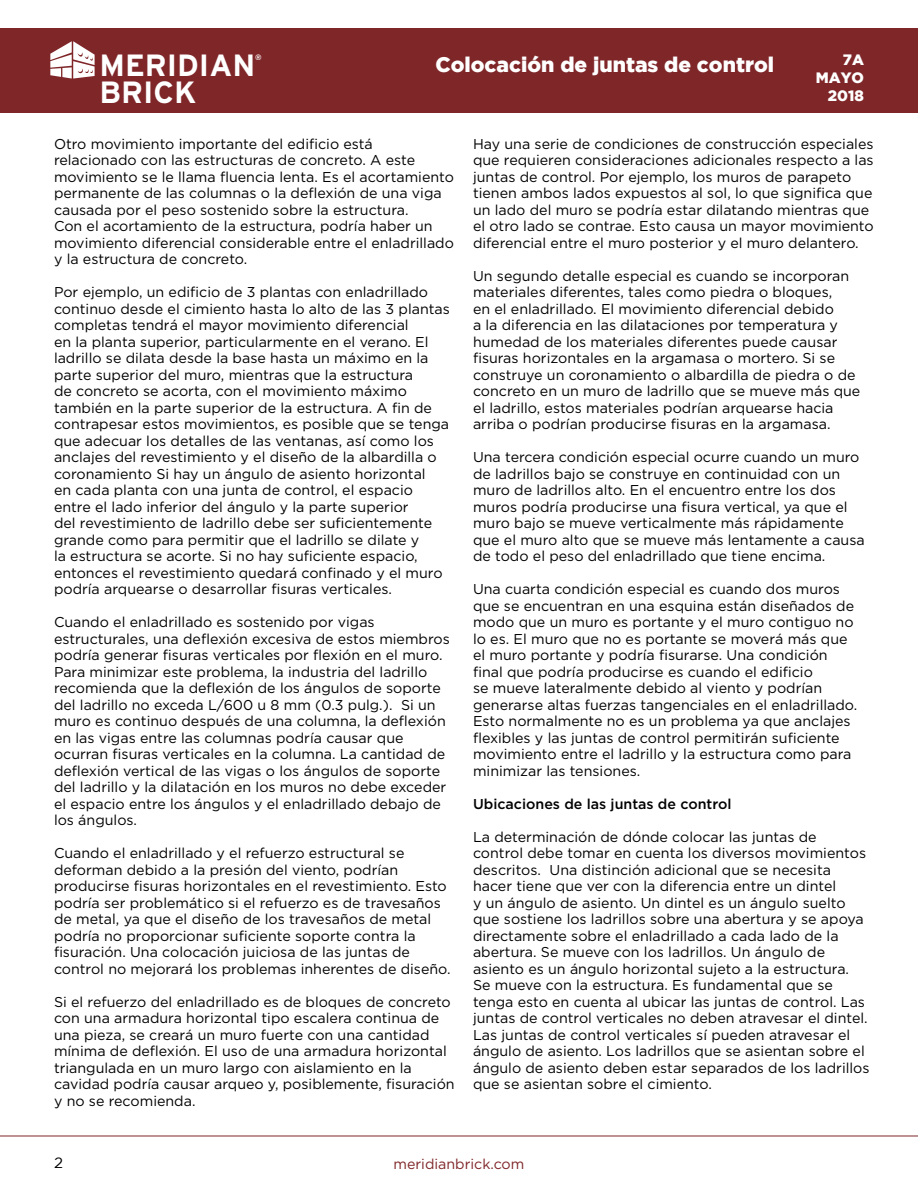
<style>
.page{position:relative;width:918px;height:1188px;background:#fff}
.page>*{position:absolute;margin:0;border:0;box-sizing:border-box;transform-origin:0 0}
.t1{font:700 30.6px "Interstate";color:#fff}
.t2{font:900 21px "Gotham";color:#fff}
.t3{font:900 15px/18px "Gotham";color:#fff;text-align:right}
.t4{font:15px "Gotham";color:#000}
.t5{font:14.25px/16.5px "Gotham";color:#000}
.t6{font:500 14.25px "Gotham";color:#000}
.t7{font:14.25px "Gotham";color:#7f2629}
.t8{font:700 7.8px "Interstate";color:#fff}
</style>
<div class="page">
<hr style="left:0;top:1136px;width:918px;height:1px;background:#7f2629">
<div style="left:0;top:28px;width:918px;height:84px;background:#7f2629"></div>
<svg style="left:50px;top:41px;width:45px;height:38px"></svg>
<h1 class="t1" style="left:99px;top:48px;width:157px">MERIDIAN</h1>
<h2 class="t2" style="left:435px;top:52px;width:340px">Colocación de juntas de control</h2>
<p class="t8" style="left:255px;top:53px;width:8px">®</p>
<h1 class="t1" style="left:99px;top:75px;width:98px">BRICK</h1>
<p class="t3" style="left:816px;top:50px;width:50px">7A<br>MAYO<br>2018</p>
<p class="t5" style="left:54px;top:135px;width:402px">Otro movimiento importante del edificio está relacionado con las estructuras de concreto. A este movimiento se le llama fluencia lenta. Es el acortamiento permanente de las columnas o la deflexión de una viga causada por el peso sostenido sobre la estructura.<br>Con el acortamiento de la estructura, podría haber un movimiento diferencial considerable entre el enladrillado y la estructura de concreto.</p>
<p class="t5" style="left:54px;top:284px;width:397px">Por ejemplo, un edificio de 3 plantas con enladrillado continuo desde el cimiento hasta lo alto de las 3 plantas completas tendrá el mayor movimiento diferencial<br>en la planta superior, particularmente en el verano. El ladrillo se dilata desde la base hasta un máximo en la parte superior del muro, mientras que la estructura<br>de concreto se acorta, con el movimiento máximo también en la parte superior de la estructura. A fin de contrapesar estos movimientos, es posible que se tenga que adecuar los detalles de las ventanas, así como los anclajes del revestimiento y el diseño de la albardilla o coronamiento Si hay un ángulo de asiento horizontal<br>en cada planta con una junta de control, el espacio entre el lado inferior del ángulo y la parte superior<br>del revestimiento de ladrillo debe ser suficientemente grande como para permitir que el ladrillo se dilate y<br>la estructura se acorte. Si no hay suficiente espacio, entonces el revestimiento quedará confinado y el muro podría arquearse o desarrollar fisuras verticales.</p>
<p class="t5" style="left:54px;top:614px;width:397px">Cuando el enladrillado es sostenido por vigas estructurales, una deflexión excesiva de estos miembros podría generar fisuras verticales por flexión en el muro.<br>Para minimizar este problema, la industria del ladrillo recomienda que la deflexión de los ángulos de soporte del ladrillo no exceda L/600 u 8 mm (0.3 pulg.). Si un muro es continuo después de una columna, la deflexión en las vigas entre las columnas podría causar que ocurran fisuras verticales en la columna. La cantidad de deflexión vertical de las vigas o los ángulos de soporte del ladrillo y la dilatación en los muros no debe exceder el espacio entre los ángulos y el enladrillado debajo de los ángulos.</p>
<p class="t5" style="left:54px;top:845px;width:398px">Cuando el enladrillado y el refuerzo estructural se deforman debido a la presión del viento, podrían producirse fisuras horizontales en el revestimiento. Esto podría ser problemático si el refuerzo es de travesaños de metal, ya que el diseño de los travesaños de metal podría no proporcionar suficiente soporte contra la fisuración. Una colocación juiciosa de las juntas de control no mejorará los problemas inherentes de diseño.</p>
<p class="t5" style="left:54px;top:993px;width:402px">Si el refuerzo del enladrillado es de bloques de concreto con una armadura horizontal tipo escalera continua de una pieza, se creará un muro fuerte con una cantidad mínima de deflexión. El uso de una armadura horizontal triangulada en un muro largo con aislamiento en la cavidad podría causar arqueo y, posiblemente, fisuración y no se recomienda.</p>
<p class="t5" style="left:473px;top:135px;width:402px">Hay una serie de condiciones de construcción especiales que requieren consideraciones adicionales respecto a las juntas de control. Por ejemplo, los muros de parapeto tienen ambos lados expuestos al sol, lo que significa que un lado del muro se podría estar dilatando mientras que el otro lado se contrae. Esto causa un mayor movimiento diferencial entre el muro posterior y el muro delantero.</p>
<p class="t5" style="left:473px;top:267px;width:389px">Un segundo detalle especial es cuando se incorporan materiales diferentes, tales como piedra o bloques,<br>en el enladrillado. El movimiento diferencial debido<br>a la diferencia en las dilataciones por temperatura y humedad de los materiales diferentes puede causar fisuras horizontales en la argamasa o mortero. Si se construye un coronamiento o albardilla de piedra o de concreto en un muro de ladrillo que se mueve más que el ladrillo, estos materiales podrían arquearse hacia arriba o podrían producirse fisuras en la argamasa.</p>
<p class="t5" style="left:473px;top:449px;width:393px">Una tercera condición especial ocurre cuando un muro de ladrillos bajo se construye en continuidad con un muro de ladrillos alto. En el encuentro entre los dos muros podría producirse una fisura vertical, ya que el muro bajo se mueve verticalmente más rápidamente que el muro alto que se mueve más lentamente a causa de todo el peso del enladrillado que tiene encima.</p>
<p class="t5" style="left:473px;top:581px;width:386px">Una cuarta condición especial es cuando dos muros que se encuentran en una esquina están diseñados de modo que un muro es portante y el muro contiguo no lo es. El muro que no es portante se moverá más que el muro portante y podría fisurarse. Una condición final que podría producirse es cuando el edificio<br>se mueve lateralmente debido al viento y podrían generarse altas fuerzas tangenciales en el enladrillado.<br>Esto normalmente no es un problema ya que anclajes flexibles y las juntas de control permitirán suficiente movimiento entre el ladrillo y la estructura como para minimizar las tensiones.</p>
<p class="t6" style="left:473px;top:796px;width:260px">Ubicaciones de las juntas de control</p>
<p class="t5" style="left:473px;top:828px;width:398px">La determinación de dónde colocar las juntas de control debe tomar en cuenta los diversos movimientos descritos. Una distinción adicional que se necesita hacer tiene que ver con la diferencia entre un dintel<br>y un ángulo de asiento. Un dintel es un ángulo suelto que sostiene los ladrillos sobre una abertura y se apoya directamente sobre el enladrillado a cada lado de la abertura. Se mueve con los ladrillos. Un ángulo de asiento es un ángulo horizontal sujeto a la estructura.<br>Se mueve con la estructura. Es fundamental que se tenga esto en cuenta al ubicar las juntas de control. Las juntas de control verticales no deben atravesar el dintel.<br>Las juntas de control verticales sí pueden atravesar el ángulo de asiento. Los ladrillos que se asientan sobre el ángulo de asiento deben estar separados de los ladrillos que se asientan sobre el cimiento.</p>
<p class="t4" style="left:54px;top:1155px;width:10px">2</p>
<p class="t7" style="left:394px;top:1156px;width:132px">meridianbrick.com</p>
</div>
